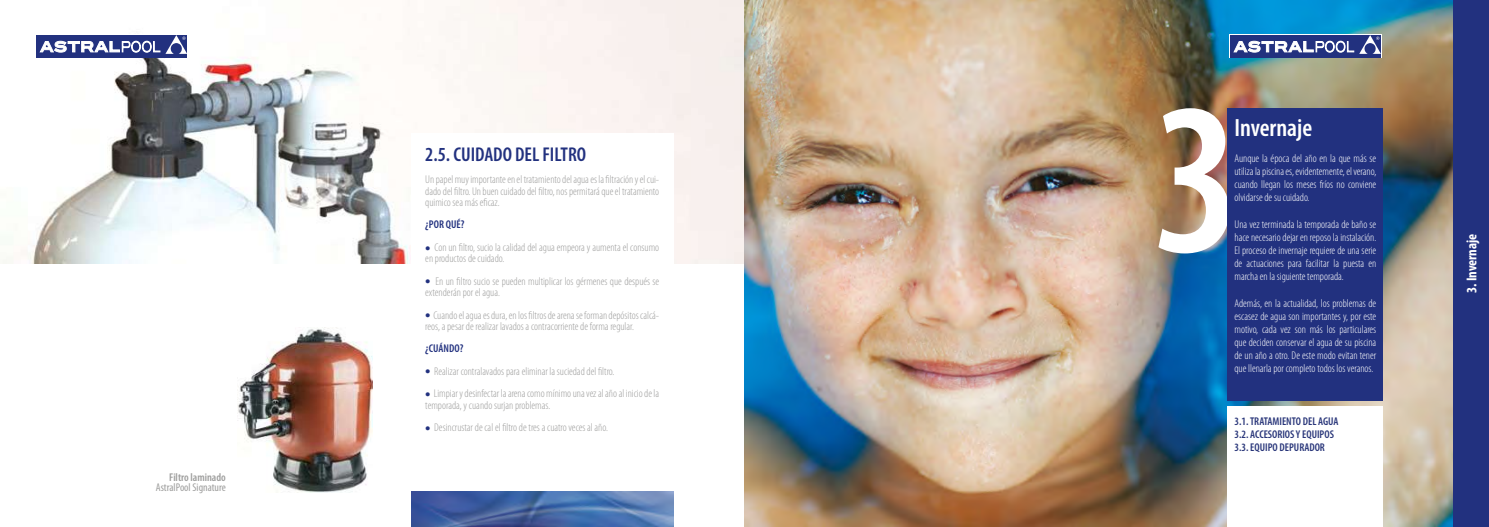
<style>
.page{position:relative;width:1489px;height:527px;background:#fff}
.page>*{position:absolute;margin:0;border:0;box-sizing:border-box;transform-origin:0 0}
.t1{font:600 condensed 25px "Myriad Pro";color:#fff}
.t2{font:600 condensed 20px "Myriad Pro";color:#22317f}
.t3{font:700 condensed 14.38px "Myriad Pro";color:#fff}
.t4{font:300 condensed 11.25px/11.2px "Myriad Pro";color:#9d9d9c}
.t5{font:300 condensed 11.25px/13.1px "Myriad Pro";color:#fff;text-align:justify}
.t6{font:600 condensed 11.25px/13.1px "Myriad Pro";color:#283579}
.t7{font:condensed 11.25px "Myriad Pro";color:#9d9d9c}
.t8{font:600 condensed 11.25px "Myriad Pro";color:#22317f}
.t9{font:600 condensed 11.25px "Myriad Pro";color:#9d9d9c}
.s1{font-size:22.5px;color:#22317f}
</style>
<div class="page">
<img style="left:411px;top:491px;width:262px;height:35px">
<img style="left:2px;top:0;width:742px;height:263px">
<div style="left:411px;top:133px;width:262px;height:277px;background:#fff"></div>
<img style="left:744px;top:0;width:709px;height:526px">
<img style="left:1158px;top:108px;width:69px;height:145px">
<div style="left:1453px;top:0;width:35px;height:526px;background:#22317f"></div>
<div style="left:1227px;top:108px;width:155px;height:292px;background:#22317f"></div>
<div style="left:1227px;top:406px;width:155px;height:120px;background:#fff"></div>
<div style="left:1229px;top:35px;width:129px;height:23px;background:#22317f"></div>
<div style="left:1359px;top:35px;width:21px;height:23px;background:#22317f"></div>
<svg style="left:1233px;top:41px;width:120px;height:11px"></svg>
<svg style="left:1359px;top:35px;width:21px;height:19px"></svg>
<div style="left:36px;top:35px;width:129px;height:23px;background:#22317f"></div>
<div style="left:165px;top:35px;width:22px;height:23px;background:#22317f"></div>
<svg style="left:40px;top:35px;width:147px;height:19px"></svg>
<img style="left:237px;top:327px;width:135px;height:165px">
<p class="t9" style="left:169px;top:470px;width:58px">Filtro laminado</p>
<p class="t7" style="left:156px;top:480px;width:72px">AstralPool Signature</p>
<h2 class="t2" style="left:425px;top:142px;width:162px">2.5. CUIDADO DEL FILTRO</h2>
<p class="t4" style="left:425px;top:174px;width:235px;text-align:justify">Un papel muy importante en el tratamiento del agua es la filtración y el cui&shy;dado del filtro. Un buen cuidado del filtro, nos permitará que el tratamiento quimico sea más eficaz.</p>
<p class="t8" style="left:425px;top:217px;width:40px">¿POR QUÉ?</p>
<p class="t4" style="left:425px;top:241px;width:235px"><span class="s1">•</span> Con un filtro, sucio la calidad del agua empeora y aumenta el consumo en productos de cuidado.</p>
<p class="t4" style="left:425px;top:275px;width:235px"><span class="s1">•</span> En un filtro sucio se pueden multiplicar los gérmenes que después se extenderán por el agua.</p>
<p class="t4" style="left:425px;top:309px;width:235px"><span class="s1">•</span> Cuando el agua es dura, en los filtros de arena se forman depósitos calcá&shy;reos, a pesar de realizar lavados a contracorriente de forma regular.</p>
<p class="t8" style="left:425px;top:341px;width:40px">¿CUÁNDO?</p>
<p class="t4" style="left:425px;top:365px;width:190px"><span class="s1">•</span> Realizar contralavados para eliminar la suciedad del filtro.</p>
<p class="t4" style="left:425px;top:387px;width:235px"><span class="s1">•</span> Limpiar y desinfectar la arena como mínimo una vez al año al inicio de la temporada, y cuando surjan problemas.</p>
<p class="t4" style="left:425px;top:421px;width:184px"><span class="s1">•</span> Desincrustar de cal el filtro de tres a cuatro veces al año.</p>
<h1 class="t1" style="left:1234px;top:112px;width:79px">Invernaje</h1>
<p class="t5" style="left:1234px;top:151px;width:143px">Aunque la época del año en la que más se utiliza la piscina es, evidentemente, el verano, cuando llegan los meses fríos no conviene olvidarse de su cuidado.</p>
<p class="t5" style="left:1234px;top:217px;width:143px">Una vez terminada la temporada de baño se hace necesario dejar en reposo la instalación.<br>El proceso de invernaje requiere de una serie de actuaciones para facilitar la puesta en marcha en la siguiente temporada.</p>
<p class="t5" style="left:1234px;top:296px;width:143px">Además, en la actualidad, los problemas de escasez de agua son importantes y, por este motivo, cada vez son más los particulares que deciden conservar el agua de su piscina de un año a otro. De este modo evitan tener que llenarla por completo todos los veranos.</p>
<p class="t6" style="left:1234px;top:414px;width:106px">3.1. TRATAMIENTO DEL AGUA<br>3.2. ACCESORIOS Y EQUIPOS<br>3.3. EQUIPO DEPURADOR</p>
<p class="t3" style="left:1462px;top:293px;width:61px;rotate:-90deg">3. Invernaje</p>
</div>
